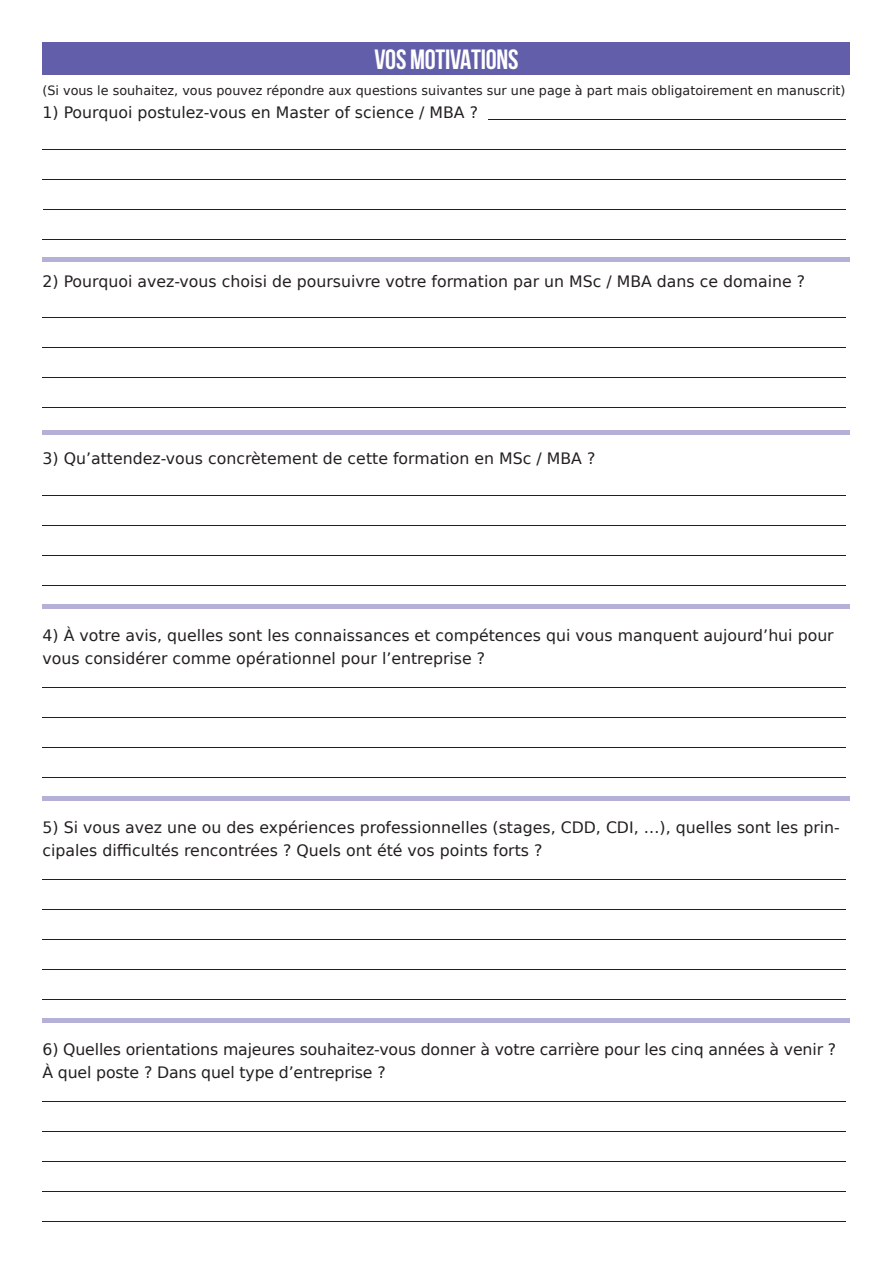
<style>
.page{position:relative;width:893px;height:1263px;background:#fff}
.page>*{position:absolute;margin:0;border:0;box-sizing:border-box;transform-origin:0 0}
.t1{font:700 27.75px "Bebas Neue";letter-spacing:-.01em;color:#fff}
.t2{font:15.75px/22.5px "DejaVu Sans";color:#231f20}
.t3{font:12.75px "DejaVu Sans";color:#231f20}
</style>
<div class="page">
<div style="left:43px;top:257px;width:807px;height:5px;background:#b4b0d6"></div>
<div style="left:43px;top:430px;width:807px;height:5px;background:#b4b0d6"></div>
<div style="left:43px;top:604px;width:807px;height:5px;background:#b4b0d6"></div>
<div style="left:43px;top:796px;width:807px;height:5px;background:#b4b0d6"></div>
<hr style="left:43px;top:1019px;width:807px;height:4px;background:#b4b0d6">
<hr style="left:488px;top:119px;width:358px;height:1px;background:#231f20">
<hr style="left:43px;top:149px;width:803px;height:1px;background:#231f20">
<hr style="left:43px;top:179px;width:803px;height:1px;background:#231f20">
<hr style="left:43px;top:209px;width:802px;height:1px;background:#231f20">
<hr style="left:43px;top:239px;width:803px;height:1px;background:#231f20">
<hr style="left:43px;top:317px;width:803px;height:1px;background:#231f20">
<hr style="left:43px;top:347px;width:803px;height:1px;background:#231f20">
<hr style="left:43px;top:377px;width:803px;height:1px;background:#231f20">
<hr style="left:43px;top:407px;width:803px;height:1px;background:#231f20">
<hr style="left:43px;top:495px;width:803px;height:1px;background:#231f20">
<hr style="left:43px;top:525px;width:803px;height:1px;background:#231f20">
<hr style="left:43px;top:555px;width:803px;height:1px;background:#231f20">
<hr style="left:43px;top:585px;width:803px;height:1px;background:#231f20">
<hr style="left:43px;top:687px;width:803px;height:1px;background:#231f20">
<hr style="left:43px;top:717px;width:803px;height:1px;background:#231f20">
<hr style="left:43px;top:747px;width:803px;height:1px;background:#231f20">
<hr style="left:43px;top:777px;width:803px;height:1px;background:#231f20">
<hr style="left:43px;top:879px;width:803px;height:1px;background:#231f20">
<hr style="left:43px;top:909px;width:803px;height:1px;background:#231f20">
<hr style="left:43px;top:939px;width:803px;height:1px;background:#231f20">
<hr style="left:43px;top:969px;width:803px;height:1px;background:#231f20">
<hr style="left:43px;top:999px;width:803px;height:1px;background:#231f20">
<hr style="left:43px;top:1101px;width:803px;height:1px;background:#231f20">
<hr style="left:43px;top:1131px;width:803px;height:1px;background:#231f20">
<hr style="left:43px;top:1161px;width:803px;height:1px;background:#231f20">
<hr style="left:43px;top:1191px;width:803px;height:1px;background:#231f20">
<hr style="left:43px;top:1221px;width:803px;height:1px;background:#231f20">
<div style="left:43px;top:43px;width:807px;height:32px;background:#625ea9"></div>
<h1 class="t1" style="left:374px;top:44px;width:146px">VOS MOTIVATIONS</h1>
<p class="t3" style="left:43px;top:80px;width:805px">(Si vous le souhaitez, vous pouvez répondre aux questions suivantes sur une page à part mais obligatoirement en manuscrit)</p>
<p class="t2" style="left:43px;top:101px;width:437px">1) Pourquoi postulez-vous en Master of science / MBA ?</p>
<p class="t2" style="left:43px;top:270px;width:764px">2) Pourquoi avez-vous choisi de poursuivre votre formation par un MSc / MBA dans ce domaine ?</p>
<p class="t2" style="left:43px;top:447px;width:554px">3) Qu’attendez-vous concrètement de cette formation en MSc / MBA ?</p>
<p class="t2" style="left:43px;top:624px;width:793px">4) À votre avis, quelles sont les connaissances et compétences qui vous manquent aujourd’hui pour vous considérer comme opérationnel pour l’entreprise ?</p>
<p class="t2" style="left:43px;top:816px;width:799px">5) Si vous avez une ou des expériences professionnelles (stages, CDD, CDI, …), quelles sont les prin&shy;cipales difficultés rencontrées ? Quels ont été vos points forts ?</p>
<p class="t2" style="left:43px;top:1038px;width:795px">6) Quelles orientations majeures souhaitez-vous donner à votre carrière pour les cinq années à venir ?<br>À quel poste ? Dans quel type d’entreprise ?</p>
</div>
